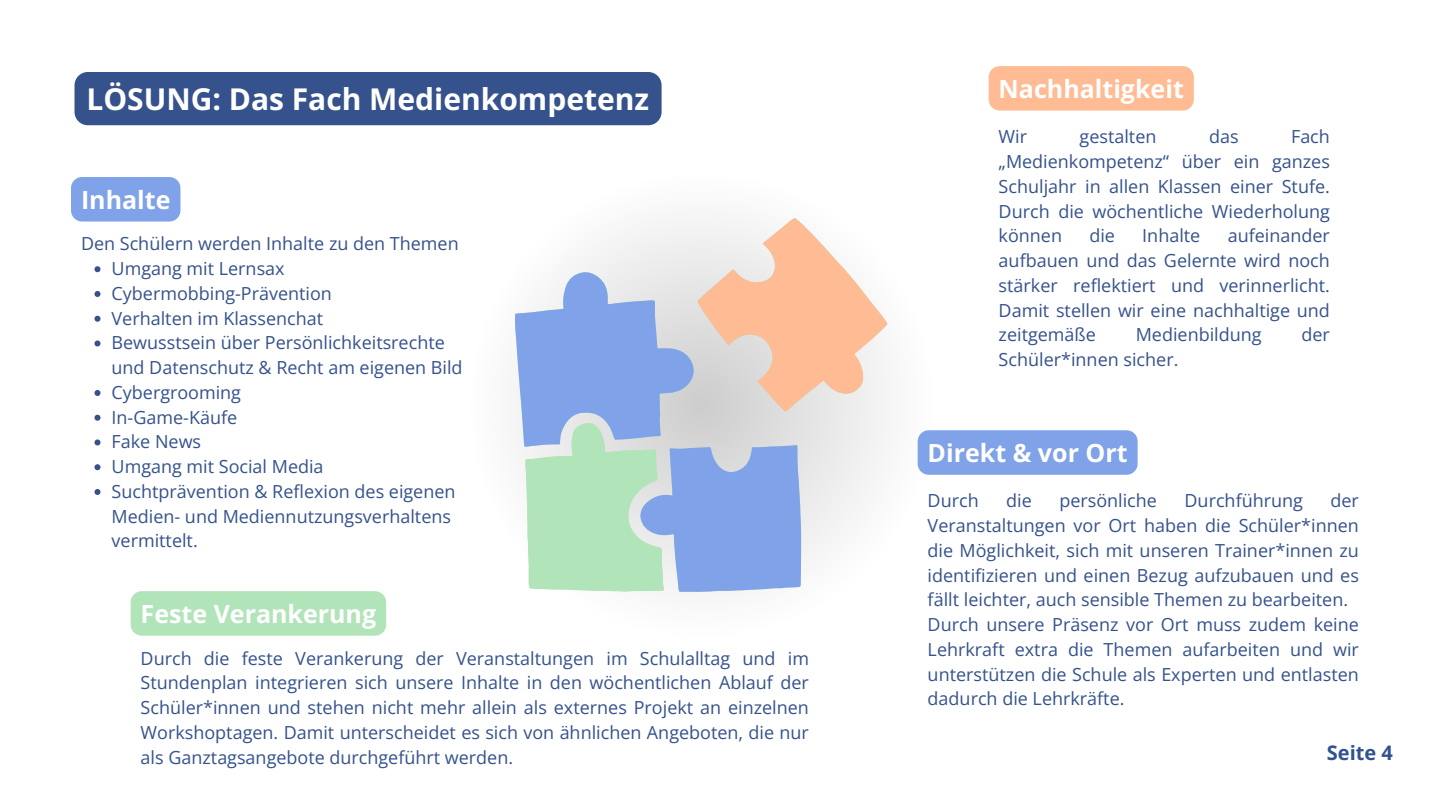
<style>
.page{position:relative;width:1440px;height:810px;background:#fff}
.page>*{position:absolute;margin:0;border:0;box-sizing:border-box;transform-origin:0 0}
.t1{font:700 30px "Open Sans";color:#fff}
.t2{font:700 25px "Open Sans";color:#fff}
.t3{font:700 20px "Open Sans";color:#32528f}
.t4{font:18px/24.8px "Open Sans";color:#35528c;text-align:justify}
</style>
<div class="page">
<svg style="left:575px;top:220px;width:312px;height:341px;fill:#f2f2f2"></svg>
<svg style="left:515px;top:271px;width:286px;height:321px;background:#a0b8e7"></svg>
<svg style="left:697px;top:218px;width:191px;height:193px"></svg>
<svg style="left:525px;top:423px;width:139px;height:169px;background:#b5dec5"></svg>
<div style="left:75px;top:72px;width:587px;height:53px;background:#35528c;border-radius:13px"></div>
<div style="left:989px;top:66px;width:205px;height:45px;background:#ffbb93;border-radius:11px"></div>
<div style="left:71px;top:177px;width:109px;height:45px;background:#7fa2e8"></div>
<div style="left:918px;top:430px;width:220px;height:45px;background:#7fa2e8;border-radius:11px"></div>
<div style="left:131px;top:591px;width:255px;height:45px;background:#b2e4b9;border-radius:11px"></div>
<svg style="left:94px;top:266px;width:6px;height:6px"></svg>
<svg style="left:94px;top:291px;width:6px;height:6px"></svg>
<svg style="left:94px;top:316px;width:6px;height:6px"></svg>
<svg style="left:94px;top:340px;width:6px;height:6px"></svg>
<svg style="left:94px;top:390px;width:6px;height:6px"></svg>
<svg style="left:94px;top:415px;width:6px;height:6px"></svg>
<svg style="left:94px;top:439px;width:6px;height:6px"></svg>
<svg style="left:94px;top:464px;width:6px;height:6px"></svg>
<svg style="left:94px;top:489px;width:6px;height:6px"></svg>
<h1 class="t1" style="left:87px;top:78px;width:564px">LÖSUNG: Das Fach Medienkompetenz</h1>
<h2 class="t2" style="left:999px;top:71px;width:187px">Nachhaltigkeit</h2>
<p class="t2" style="left:81px;top:182px;width:91px">Inhalte</p>
<h2 class="t4" style="left:81px;top:231px;width:379px">Den Schülern werden Inhalte zu den Themen</h2>
<p class="t4" style="left:112px;top:256px;width:175px">Umgang mit Lernsax</p>
<p class="t4" style="left:112px;top:281px;width:222px">Cybermobbing-Prävention</p>
<p class="t4" style="left:112px;top:305px;width:213px">Verhalten im Klassenchat</p>
<p class="t4" style="left:112px;top:330px;width:353px">Bewusstsein über Persönlichkeitsrechte und Datenschutz &amp; Recht am eigenen Bild</p>
<p class="t4" style="left:112px;top:380px;width:131px">Cybergrooming</p>
<p class="t4" style="left:112px;top:404px;width:127px">In-Game-Käufe</p>
<p class="t4" style="left:112px;top:429px;width:91px">Fake News</p>
<p class="t4" style="left:112px;top:454px;width:214px">Umgang mit Social Media</p>
<p class="t4" style="left:112px;top:479px;width:345px;text-align:left">Suchtprävention &amp; Reflexion des eigenen<br>Medien- und Mediennutzungsverhaltens vermittelt.</p>
<p class="t2" style="left:141px;top:596px;width:237px">Feste Verankerung</p>
<p class="t4" style="left:141px;top:645px;width:670px">Durch die feste Verankerung der Veranstaltungen im Schulalltag und im Stundenplan integrieren sich unsere Inhalte in den wöchentlichen Ablauf der Schüler*innen und stehen nicht mehr allein als externes Projekt an einzelnen Workshoptagen. Damit unterscheidet es sich von ähnlichen Angeboten, die nur als Ganztagsangebote durchgeführt werden.</p>
<h2 class="t4" style="left:999px;top:124px;width:30px">Wir</h2>
<h2 class="t4" style="left:1080px;top:124px;width:78px">gestalten</h2>
<h2 class="t4" style="left:1209px;top:124px;width:31px">das</h2>
<h2 class="t4" style="left:999px;top:124px;width:333px;text-indent:292px">Fach „Medienkompetenz“ über ein ganzes Schuljahr in allen Klassen einer Stufe.<br>Durch die wöchentliche Wiederholung können</h2>
<h2 class="t4" style="left:999px;top:223px;width:333px;text-indent:229px">aufeinander aufbauen und das Gelernte wird noch stärker reflektiert und verinnerlicht.<br>Damit stellen wir eine nachhaltige und zeitgemäße</h2>
<h2 class="t4" style="left:1089px;top:223px;width:27px">die</h2>
<h2 class="t4" style="left:1142px;top:223px;width:60px">Inhalte</h2>
<h2 class="t4" style="left:1136px;top:322px;width:127px">Medienbildung</h2>
<h2 class="t4" style="left:1302px;top:322px;width:30px">der</h2>
<h2 class="t4" style="left:999px;top:347px;width:181px">Schüler*innen sicher.</h2>
<p class="t2" style="left:928px;top:436px;width:201px">Direkt &amp; vor Ort</p>
<p class="t4" style="left:928px;top:488px;width:53px">Durch</p>
<p class="t4" style="left:1006px;top:488px;width:27px">die</p>
<p class="t4" style="left:1059px;top:488px;width:99px">persönliche</p>
<p class="t4" style="left:1185px;top:488px;width:120px">Durchführung</p>
<p class="t4" style="left:928px;top:488px;width:433px;text-indent:403px">der Veranstaltungen vor Ort haben die Schüler*innen die Möglichkeit, sich mit unseren Trainer*innen zu identifizieren und einen Bezug aufzubauen und es fällt leichter, auch sensible Themen zu bearbeiten.</p>
<p class="t4" style="left:928px;top:612px;width:433px">Durch unsere Präsenz vor Ort muss zudem keine Lehrkraft extra die Themen aufarbeiten und wir unterstützen die Schule als Experten und entlasten dadurch die Lehrkräfte.</p>
<p class="t3" style="left:1327px;top:738px;width:68px">Seite 4</p>
</div>
